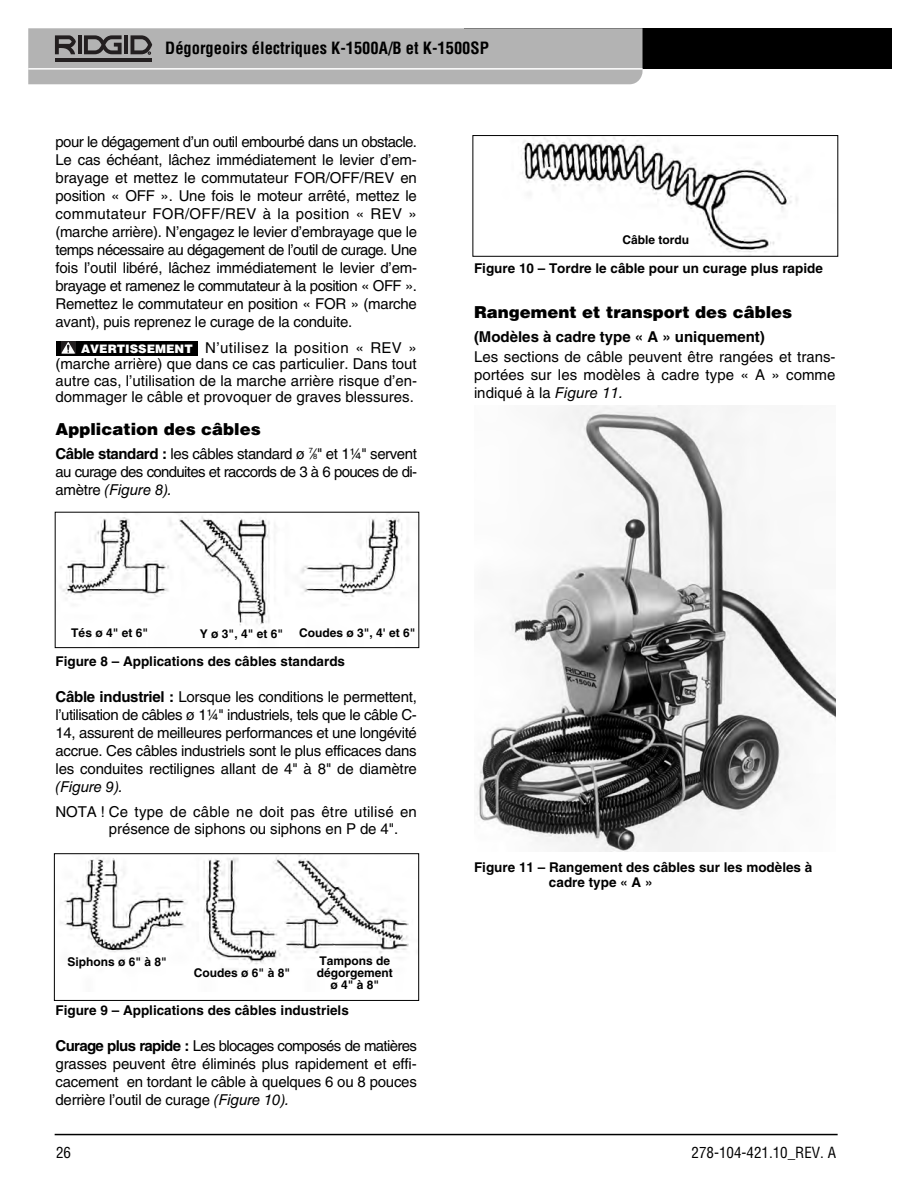
<style>
.page{position:relative;width:918px;height:1188px;background:#fff}
.page>*{position:absolute;margin:0;border:0;box-sizing:border-box;transform-origin:0 0}
.t1{font:900 16.5px "Helvetica LT Std";color:#000}
.t2{font:700 condensed 16.5px "Helvetica LT Std";color:#000}
.t3{font:15px/18px "Helvetica LT Std";letter-spacing:-.01em;color:#000;text-align:justify}
.t4{font:700 15px "Helvetica LT Std";color:#000}
.t5{font:condensed 15px "Helvetica LT Std";color:#000}
.t6{font:italic 15px "Helvetica LT Std";letter-spacing:-.015em;color:#000}
.t7{font:700 13.5px/15px "Helvetica LT Std";color:#000}
.t8{font:700 12px/12px "Helvetica LT Std";color:#000;text-align:center}
.t9{font:900 11.7px "Helvetica LT Std";color:#fff}
.s1{font-weight:700}
.s2{font-size:7.5px}
.s3{font-style:italic}
</style>
<div class="page">
<hr style="left:55px;top:1134px;width:783px;height:1px;background:#000">
<div style="left:464px;top:28px;width:428px;height:41px;background:#000"></div>
<svg style="left:28px;top:28px;width:615px;height:56px;background:#afafaf"></svg>
<div style="left:56px;top:341px;width:141px;height:15px;background:#000"></div>
<div style="left:61px;top:341px;width:14px;height:12px;background:#231f20"></div>
<svg style="left:61px;top:342px;width:14px;height:11px"></svg>
<img style="left:60px;top:516px;width:349px;height:112px">
<div style="left:55px;top:512px;width:364px;height:136px;border:1px solid #000"></div>
<img style="left:60px;top:855px;width:349px;height:115px">
<div style="left:54px;top:853px;width:365px;height:148px;border:1px solid #000"></div>
<img style="left:521px;top:137px;width:277px;height:118px">
<div style="left:472px;top:135px;width:366px;height:122px;border:1px solid #000"></div>
<img style="left:476px;top:406px;width:360px;height:445px">
<p class="t2" style="left:165px;top:41px;width:325px">Dégorgeoirs électriques K-1500A/B et K-1500SP</p>
<p class="t3" style="left:56px;top:134px;width:363px">pour le dégagement d’un outil embourbé dans un obstacle.<br>Le cas échéant, lâchez immédiatement le levier d’em&shy;brayage et mettez le commutateur FOR/OFF/REV en position « OFF ». Une fois le moteur arrêté, mettez le commutateur FOR/OFF/REV à la position « REV » (marche arrière). N’engagez le levier d’embrayage que le temps nécessaire au dégagement de l’outil de curage. Une fois l’outil libéré, lâchez immédiatement le levier d’em&shy;brayage et ramenez le commutateur à la position « OFF ».<br>Remettez le commutateur en position « FOR » (marche avant), puis reprenez le curage de la conduite.</p>
<p class="t3" style="left:56px;top:341px;width:363px;line-height:16.5px;text-indent:150px">N’utilisez la position « REV » (marche arrière) que dans ce cas particulier. Dans tout autre cas, l’utilisation de la marche arrière risque d’en&shy;dommager le câble et provoquer de graves blessures.</p>
<p class="t1" style="left:56px;top:423px;width:207px">Application des câbles</p>
<p class="t3" style="left:56px;top:446px;width:363px"><span class="s1">Câble standard :</span> les câbles standard ø <sup>7</sup>⁄<span class="s2">8</span>" et 1¼" servent au curage des conduites et raccords de 3 à 6 pouces de di&shy;amètre <span class="s3">(Figure 8).</span></p>
<p class="t9" style="left:81px;top:344px;width:113px">AVERTISSEMENT</p>
<p class="t8" style="left:71px;top:628px;width:78px">Tés ø 4" et 6"</p>
<p class="t8" style="left:200px;top:629px;width:85px">Y ø 3", 4" et 6"</p>
<p class="t8" style="left:299px;top:628px;width:118px">Coudes ø 3", 4' et 6"</p>
<p class="t7" style="left:56px;top:655px;width:291px">Figure 8 – Applications des câbles standards</p>
<p class="t3" style="left:56px;top:689px;width:363px"><span class="s1">Câble industriel :</span> Lorsque les conditions le permettent, l’utilisation de câbles ø 1¼" industriels, tels que le câble C-14, assurent de meilleures performances et une longévité accrue. Ces câbles industriels sont le plus efficaces dans les conduites rectilignes allant de 4" à 8" de diamètre</p>
<p class="t6" style="left:56px;top:781px;width:69px">(Figure 9).</p>
<p class="t3" style="left:109px;top:805px;width:310px;line-height:16.5px;text-indent:-53px">NOTA ! Ce type de câble ne doit pas être utilisé en présence de siphons ou siphons en P de 4".</p>
<p class="t8" style="left:67px;top:957px;width:101px">Siphons ø 6" à 8"</p>
<p class="t8" style="left:194px;top:968px;width:98px">Coudes ø 6" à 8"</p>
<p class="t8" style="left:317px;top:956px;width:78px">Tampons de dégorgement ø 4" à 8"</p>
<p class="t7" style="left:56px;top:1004px;width:295px">Figure 9 – Applications des câbles industriels</p>
<p class="t3" style="left:55px;top:1038px;width:363px"><span class="s1">Curage plus rapide :</span> Les blocages composés de matières grasses peuvent être éliminés plus rapidement et effi&shy;cacement en tordant le câble à quelques 6 ou 8 pouces derrière l’outil de curage <span class="s3">(Figure 10).</span></p>
<p class="t8" style="left:622px;top:235px;width:68px">Câble tordu</p>
<p class="t7" style="left:474px;top:262px;width:350px">Figure 10 – Tordre le câble pour un curage plus rapide</p>
<p class="t1" style="left:474px;top:307px;width:320px">Rangement et transport des câbles</p>
<p class="t4" style="left:474px;top:331px;width:292px">(Modèles à cadre type « A » uniquement)</p>
<p class="t3" style="left:474px;top:349px;width:363px">Les sections de câble peuvent être rangées et trans&shy;portées sur les modèles à cadre type « A » comme indiqué à la <span class="s3">Figure 11.</span></p>
<p class="t7" style="left:549px;top:861px;width:265px;text-indent:-75px">Figure 11 – Rangement des câbles sur les modèles à cadre type « A »</p>
<p class="t5" style="left:56px;top:1147px;width:16px">26</p>
<p class="t5" style="left:692px;top:1147px;width:146px">278-104-421.10_REV. A</p>
</div>
